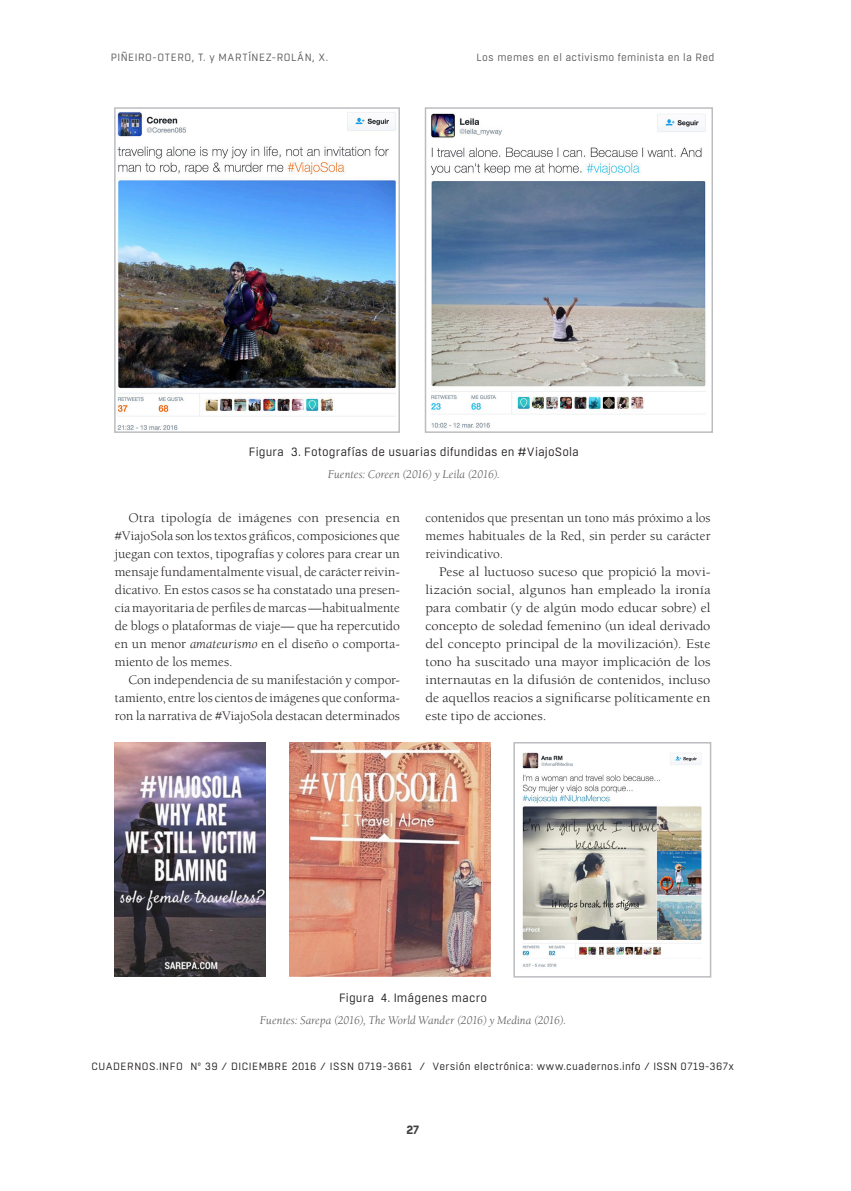
<style>
.page{position:relative;width:851px;height:1191px;background:#fff}
.page>*{position:absolute;margin:0;border:0;box-sizing:border-box;transform-origin:0 0}
.texto-contenido{font:13.5px/18px "Berkeley Std";color:#231f20;text-align:justify;scale:1.04 1}
.texto-contenido-2{font:13.5px/18px "Berkeley Std";color:#231f20;text-align:justify;scale:1.08 1}
.texto-contenido-3{font:13.5px/18px "Berkeley Std";color:#231f20;text-align:justify}
.fuente{font:italic 12px "Berkeley Std";color:#57585a}
.t1{font:12px "Boxed";letter-spacing:.01em;color:#231f20}
.t2{font:700 12px "Boxed";color:#3e3e3f}
.t3{font:10.5px "Boxed";letter-spacing:.045em;color:#231f20}
.t4{font:10.5px "Boxed";letter-spacing:.04em;color:#57585a}
.s1{font-style:italic}
</style>
<div class="page">
<img style="left:117px;top:112px;width:279px;height:318px">
<div style="left:114px;top:107px;width:286px;height:326px;border:2px solid #bcbdc0"></div>
<img style="left:431px;top:113px;width:275px;height:315px">
<div style="left:424px;top:107px;width:289px;height:326px;border:2px solid #bcbdc0"></div>
<img style="left:115px;top:743px;width:151px;height:234px">
<img style="left:290px;top:743px;width:200px;height:234px">
<img style="left:522px;top:752px;width:180px;height:215px">
<div style="left:513px;top:742px;width:198px;height:235px;border:2px solid #bcbdc0"></div>
<p class="t4" style="left:111px;top:51px;width:219px">PIÑEIRO-OTERO, T. y MARTÍNEZ-ROLÁN, X.</p>
<p class="t4" style="left:476px;top:51px;width:239px">Los memes en el activismo feminista en la Red</p>
<p class="t1" style="left:249px;top:444px;width:331px">Figura 3. Fotografías de usuarias difundidas en #ViajoSola</p>
<p class="fuente" style="left:328px;top:468px;width:174px">Fuentes: Coreen (2016) y Leila (2016).</p>
<p class="texto-contenido" style="left:115px;top:509px;width:275px;text-indent:14px">Otra tipología de imágenes con presencia en #ViajoSola son los textos gráficos, composiciones que juegan con textos, tipografías y colores para crear un mensaje fundamentalmente visual, de carácter reivin&shy;dicativo. En estos casos se ha constatado una presen&shy;cia mayoritaria de perfiles de marcas —habitualmente de blogs o plataformas de viaje— que ha repercutido en un menor <span class="s1">amateurismo</span> en el diseño o comporta&shy;miento de los memes.</p>
<p class="texto-contenido-3" style="left:115px;top:671px;width:286px;text-indent:14px">Con independencia de su manifestación y compor&shy;tamiento, entre los cientos de imágenes que conforma&shy;ron la narrativa de #ViajoSola destacan determinados</p>
<p class="texto-contenido-3" style="left:425px;top:509px;width:286px">contenidos que presentan un tono más próximo a los memes habituales de la Red, sin perder su carácter reivindicativo.</p>
<p class="texto-contenido-2" style="left:425px;top:563px;width:265px;text-indent:14px">Pese al luctuoso suceso que propició la movi&shy;lización social, algunos han empleado la ironía para combatir (y de algún modo educar sobre) el concepto de soledad femenino (un ideal derivado del concepto principal de la movilización). Este tono ha suscitado una mayor implicación de los internautas en la difusión de contenidos, incluso de aquellos reacios a significarse políticamente en este tipo de acciones.</p>
<p class="t1" style="left:339px;top:990px;width:150px">Figura 4. Imágenes macro</p>
<p class="fuente" style="left:260px;top:1014px;width:308px">Fuentes: Sarepa (2016), The World Wander (2016) y Medina (2016).</p>
<p class="t3" style="left:91px;top:1060px;width:644px">CUADERNOS.INFO Nº 39 / DICIEMBRE 2016 / ISSN 0719-3661 / Versión electrónica: www.cuadernos.info / ISSN 0719-367x</p>
<p class="t2" style="left:406px;top:1122px;width:14px">27</p>
</div>
